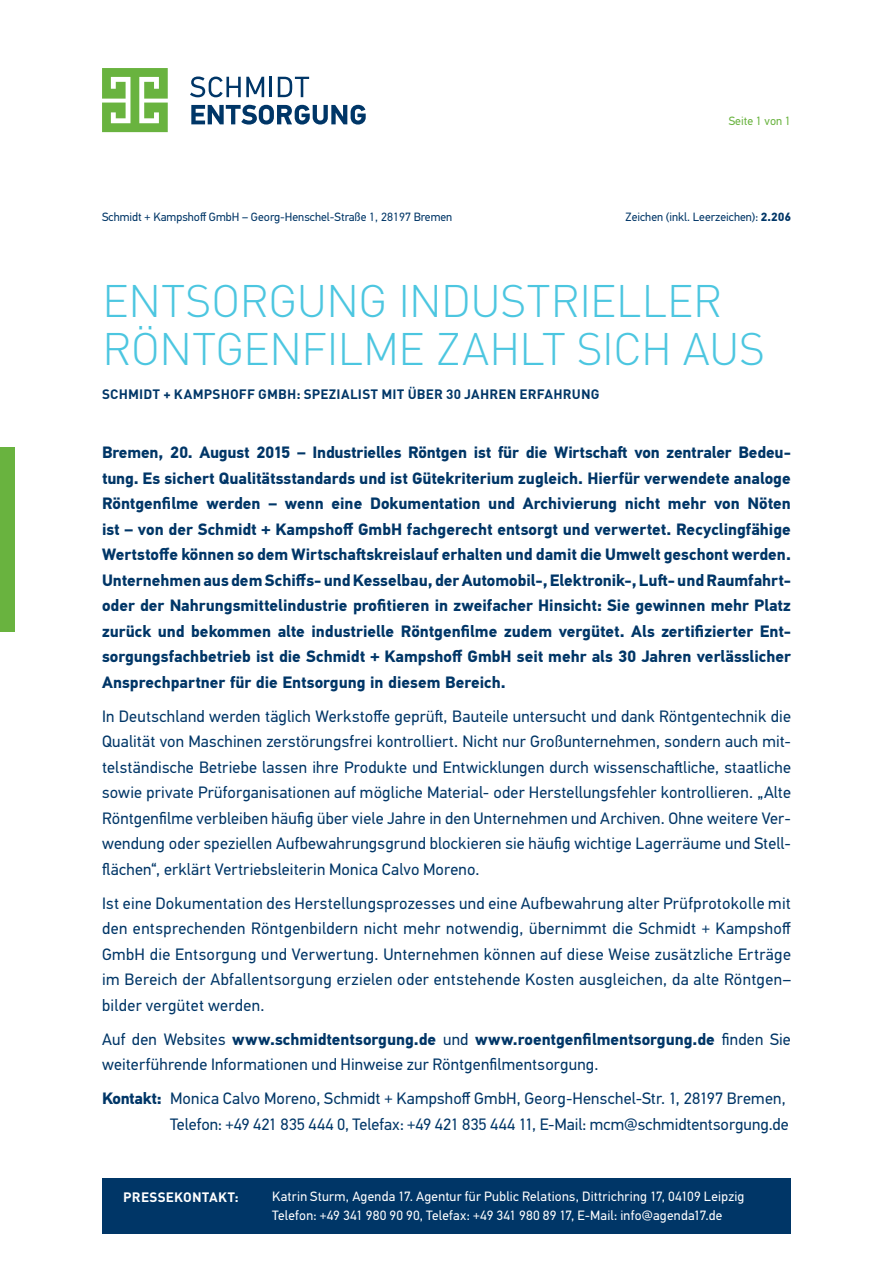
<style>
.page{position:relative;width:893px;height:1263px;background:#fff}
.page>*{position:absolute;margin:0;border:0;box-sizing:border-box;transform-origin:0 0}
.t1{font:300 45px/48px "DIN";letter-spacing:-.025em;color:#4cc6e0}
.t2{font:16.5px/25.5px "PF Din Text Pro";letter-spacing:.01em;color:#003667;text-align:justify}
.t3{font:700 16.5px/25.5px "PF Din Text Pro";color:#003667;text-align:justify}
.t4{font:13.5px/19.6px "PF Din Text Pro";letter-spacing:.02em;color:#fff}
.t5{font:700 13.5px "DIN";letter-spacing:.01em;color:#003667}
.t6{font:700 13.5px "DIN";letter-spacing:.015em;color:#fff}
.t7{font:12px "PF Din Text Pro";color:#003667}
.t8{font:12px "PF Din Text Pro";color:#69b33f}
.s1{font-weight:700}
</style>
<div class="page">
<div style="left:0;top:446px;width:15px;height:185px;background:#69b33f"></div>
<svg style="left:191px;top:105px;width:175px;height:20px"></svg>
<svg style="left:190px;top:77px;width:74px;height:20px"></svg>
<hr style="left:269px;top:77px;width:3px;height:20px;background:#003667">
<svg style="left:278px;top:77px;width:31px;height:20px"></svg>
<svg style="left:102px;top:68px;width:66px;height:64px"></svg>
<div style="left:102px;top:1178px;width:689px;height:55px;background:#003667"></div>
<p class="t7" style="left:102px;top:210px;width:352px">Schmidt + Kampshoff GmbH – Georg-Henschel-Straße 1, 28197 Bremen</p>
<p class="t8" style="left:729px;top:113px;width:64px">Seite 1 von 1</p>
<p class="t7" style="left:626px;top:210px;width:167px">Zeichen (inkl. Leerzeichen): <span class="s1">2.206</span></p>
<h1 class="t1" style="left:102px;top:276px;width:665px">ENTSORGUNG INDUSTRIELLER<br>RÖNTGENFILME ZAHLT SICH AUS</h1>
<p class="t5" style="left:102px;top:385px;width:497px">SCHMIDT + KAMPSHOFF GMBH : SPEZIALIST MIT ÜBER 30 JAHREN ERFAHRUNG</p>
<p class="t3" style="left:102px;top:440px;width:690px">Bremen, 20. August 2015 – Industrielles Röntgen ist für die Wirtschaft von zentraler Bedeu&shy;tung. Es sichert Qualitätsstandards und ist Gütekriterium zugleich. Hierfür verwendete analoge Röntgenfilme werden – wenn eine Dokumentation und Archivierung nicht mehr von Nöten ist – von der Schmidt + Kampshoff GmbH fachgerecht entsorgt und verwertet. Recyclingfähige Wertstoffe können so dem Wirtschaftskreislauf erhalten und damit die Umwelt geschont werden.<br>Unternehmen aus dem Schiffs- und Kesselbau, der Automobil-, Elektronik-, Luft- und Raumfahrt&shy;oder der Nahrungsmittelindustrie profitieren in zweifacher Hinsicht: Sie gewinnen mehr Platz zurück und bekommen alte industrielle Röntgenfilme zudem vergütet. Als zertifizierter Ent&shy;sorgungsfachbetrieb ist die Schmidt + Kampshoff GmbH seit mehr als 30 Jahren verlässlicher Ansprechpartner für die Entsorgung in diesem Bereich.</p>
<p class="t2" style="left:102px;top:703px;width:690px">In Deutschland werden täglich Werkstoffe geprüft, Bauteile untersucht und dank Röntgentechnik die Qualität von Maschinen zerstörungsfrei kontrolliert. Nicht nur Großunternehmen, sondern auch mit&shy;telständische Betriebe lassen ihre Produkte und Entwicklungen durch wissenschaftliche, staatliche sowie private Prüforganisationen auf mögliche Material- oder Herstellungsfehler kontrollieren. „Alte Röntgenfilme verbleiben häufig über viele Jahre in den Unternehmen und Archiven. Ohne weitere Ver&shy;wendung oder speziellen Aufbewahrungsgrund blockieren sie häufig wichtige Lagerräume und Stell&shy;flächen“, erklärt Vertriebsleiterin Monica Calvo Moreno.</p>
<p class="t2" style="left:102px;top:890px;width:690px">Ist eine Dokumentation des Herstellungsprozesses und eine Aufbewahrung alter Prüfprotokolle mit den entsprechenden Röntgenbildern nicht mehr notwendig, übernimmt die Schmidt + Kampshoff GmbH die Entsorgung und Verwertung. Unternehmen können auf diese Weise zusätzliche Erträge im Bereich der Abfallentsorgung erzielen oder entstehende Kosten ausgleichen, da alte Röntgen– bilder vergütet werden.</p>
<p class="t2" style="left:102px;top:1026px;width:690px">Auf den Websites <span class="s1">www.schmidtentsorgung.de</span> und <span class="s1">www.roentgenfilmentsorgung.de</span> finden Sie weiterführende Informationen und Hinweise zur Röntgenfilmentsorgung.</p>
<p class="t2" style="left:102px;top:1086px;width:688px;text-align:right"><span class="s1">Kontakt:</span> Monica Calvo Moreno, Schmidt + Kampshoff GmbH, Georg-Henschel-Str. 1, 28197 Bremen,<br>Telefon: +49 421 835 444 0, Telefax: +49 421 835 444 11, E-Mail: mcm@schmidtentsorgung.de</p>
<p class="t6" style="left:123px;top:1188px;width:117px">PRESSEKONTAKT:</p>
<p class="t4" style="left:272px;top:1186px;width:474px">Katrin Sturm, Agenda 17. Agentur für Public Relations, Dittrichring 17, 04109 Leipzig<br>Telefon: +49 341 980 90 90, Telefax: +49 341 980 89 17, E-Mail: info@agenda17.de</p>
</div>
